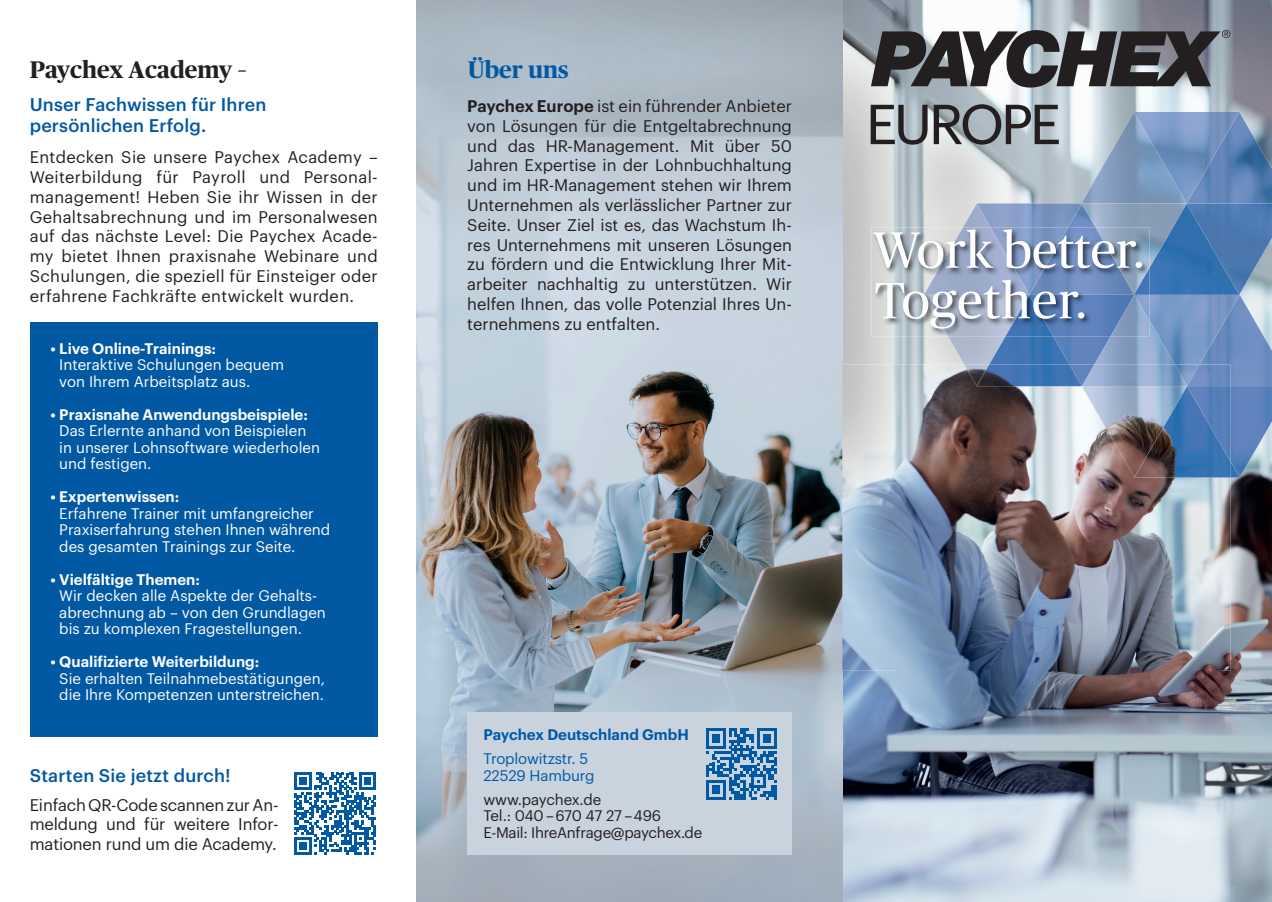
<style>
.page{position:relative;width:1272px;height:902px;background:#fff}
.page>*{position:absolute;margin:0;border:0;box-sizing:border-box;transform-origin:0 0}
.t1{font:700 24px "Publico Headline";color:#231f20}
.t2{font:700 24px "Publico Headline";color:#0159a3}
.t3{font:500 18px/21.6px "Graphik";letter-spacing:.01em;color:#0159a3}
.t4{font:16.5px/19.8px "Graphik";color:#231f20;text-align:justify}
.t5{font:15px/16.5px "Graphik";color:#fff}
.t6{font:600 15px "Graphik";color:#fff}
.t7{font:15px/16.5px "Graphik";letter-spacing:-.02em;color:#231f20}
.t8{font:15px/16.5px "Graphik";letter-spacing:-.01em;color:#0159a3}
.t9{font:600 15px "Graphik";color:#0159a3}
.s1{font-weight:600}
</style>
<div class="page">
<img style="left:842px;top:0;width:429px;height:212px">
<img style="left:1218px;top:477px;width:53px;height:424px">
<img style="left:842px;top:212px;width:120px;height:53px">
<img style="left:842px;top:265px;width:53px;height:636px">
<img style="left:895px;top:336px;width:52px;height:28px">
<img style="left:895px;top:670px;width:323px;height:231px">
<img style="left:417px;top:0;width:425px;height:901px">
<svg style="left:870px;top:105px;width:57px;height:40px;background:#868a8e"></svg>
<svg style="left:933px;top:104px;width:125px;height:41px;background:#81868b"></svg>
<svg style="left:870px;top:30px;width:360px;height:58px;background:#5f6063"></svg>
<img style="left:1005px;top:336px;width:48px;height:28px">
<img style="left:1069px;top:336px;width:25px;height:28px">
<img style="left:1053px;top:336px;width:16px;height:28px">
<img style="left:990px;top:203px;width:91px;height:24px">
<img style="left:1067px;top:204px;width:14px;height:23px">
<img style="left:962px;top:203px;width:28px;height:24px">
<img style="left:947px;top:336px;width:42px;height:28px">
<img style="left:989px;top:336px;width:16px;height:28px">
<img style="left:1230px;top:386px;width:41px;height:91px">
<img style="left:1230px;top:295px;width:41px;height:91px">
<img style="left:1149px;top:268px;width:50px;height:96px">
<img style="left:1199px;top:295px;width:40px;height:69px">
<img style="left:1110px;top:321px;width:64px;height:43px">
<img style="left:1094px;top:336px;width:16px;height:28px">
<img style="left:1239px;top:112px;width:32px;height:183px">
<img style="left:1186px;top:203px;width:53px;height:92px">
<img style="left:1186px;top:112px;width:53px;height:91px">
<img style="left:1081px;top:112px;width:105px;height:115px">
<img style="left:1149px;top:203px;width:37px;height:65px">
<div style="left:30px;top:322px;width:348px;height:414px;background:#0159a3"></div>
<svg style="left:294px;top:772px;width:82px;height:82px"></svg>
<img style="left:871px;top:227px;width:53px;height:109px">
<img style="left:1053px;top:227px;width:80px;height:109px">
<img style="left:924px;top:328px;width:129px;height:8px">
<img style="left:924px;top:227px;width:144px;height:53px">
<img style="left:1005px;top:328px;width:24px;height:8px">
<img style="left:1134px;top:295px;width:15px;height:41px">
<img style="left:1110px;top:295px;width:24px;height:41px">
<img style="left:1134px;top:227px;width:15px;height:40px">
<img style="left:1095px;top:227px;width:39px;height:67px">
<img style="left:1133px;top:267px;width:16px;height:28px">
<svg style="left:872px;top:229px;width:121px;height:39px"></svg>
<svg style="left:1003px;top:229px;width:138px;height:39px"></svg>
<svg style="left:875px;top:280px;width:209px;height:48px"></svg>
<div style="left:468px;top:712px;width:324px;height:143px;background:#c8d3de"></div>
<svg style="left:706px;top:728px;width:71px;height:71px"></svg>
<img style="left:842px;top:364px;width:388px;height:306px">
<img style="left:989px;top:364px;width:185px;height:22px">
<img style="left:1069px;top:364px;width:25px;height:22px">
<img style="left:964px;top:364px;width:12px;height:22px">
<img style="left:976px;top:364px;width:13px;height:22px">
<img style="left:1187px;top:461px;width:43px;height:16px">
<img style="left:1187px;top:364px;width:43px;height:97px">
<img style="left:1174px;top:364px;width:25px;height:22px">
<img style="left:1081px;top:386px;width:106px;height:91px">
<img style="left:1134px;top:386px;width:52px;height:91px">
<h1 class="t1" style="left:30px;top:52px;width:218px">Paychex Academy –</h1>
<p class="t3" style="left:30px;top:92px;width:238px">Unser Fachwissen für Ihren persönlichen Erfolg.</p>
<p class="t4" style="left:30px;top:146px;width:349px">Entdecken Sie unsere Paychex Academy – Weiterbildung für Payroll und Personal&shy;management! Heben Sie ihr Wissen in der Gehaltsabrechnung und im Personalwesen auf das nächste Level: Die Paychex Acade&shy;my bietet Ihnen praxisnahe Webinare und Schulungen, die speziell für Einsteiger oder erfahrene Fachkräfte entwickelt wurden.</p>
<p class="t6" style="left:51px;top:337px;width:167px">• Live Online-Trainings:</p>
<p class="t5" style="left:59px;top:355px;width:226px">Interaktive Schulungen bequem von Ihrem Arbeitsplatz aus.</p>
<p class="t6" style="left:51px;top:403px;width:259px">• Praxisnahe Anwendungsbeispiele:</p>
<p class="t5" style="left:59px;top:421px;width:262px">Das Erlernte anhand von Beispielen in unserer Lohnsoftware wiederholen und festigen.</p>
<p class="t6" style="left:51px;top:485px;width:130px">• Expertenwissen:</p>
<p class="t5" style="left:59px;top:504px;width:272px">Erfahrene Trainer mit umfangreicher<br>Praxiserfahrung stehen Ihnen während des gesamten Trainings zur Seite.</p>
<p class="t6" style="left:51px;top:568px;width:151px">• Vielfältige Themen:</p>
<p class="t5" style="left:59px;top:586px;width:268px">Wir decken alle Aspekte der Gehalts&shy;abrechnung ab – von den Grundlagen bis zu komplexen Fragestellungen.</p>
<p class="t6" style="left:51px;top:650px;width:210px">• Qualifizierte Weiterbildung:</p>
<p class="t5" style="left:59px;top:669px;width:267px">Sie erhalten Teilnahmebestätigungen, die Ihre Kompetenzen unterstreichen.</p>
<p class="t3" style="left:30px;top:762px;width:202px">Starten Sie jetzt durch!</p>
<p class="t4" style="left:30px;top:793px;width:250px">Einfach QR-Code scannen zur An&shy;meldung und für weitere Infor&shy;mationen rund um die Academy.</p>
<h1 class="t2" style="left:467px;top:52px;width:102px">Über uns</h1>
<p class="t4" style="left:467px;top:95px;width:326px"><span class="s1">Paychex Europe</span> ist ein führender Anbieter von Lösungen für die Entgeltabrechnung und das HR-Management. Mit über 50<br>Jahren Expertise in der Lohnbuchhaltung und im HR-Management stehen wir Ihrem Unternehmen als verlässlicher Partner zur Seite. Unser Ziel ist es, das Wachstum Ih&shy;res Unternehmens mit unseren Lösungen zu fördern und die Entwicklung Ihrer Mit&shy;arbeiter nachhaltig zu unterstützen. Wir helfen Ihnen, das volle Potenzial Ihres Un&shy;ternehmens zu entfalten.</p>
<p class="t9" style="left:483px;top:723px;width:207px">Paychex Deutschland GmbH</p>
<p class="t8" style="left:483px;top:749px;width:113px">Troplowitzstr. 5<br>22529 Hamburg</p>
<p class="t7" style="left:483px;top:789px;width:220px">www.paychex.de<br>Tel.: 040 – 670 47 27 – 496<br>E-Mail: IhreAnfrage@paychex.de</p>
</div>
